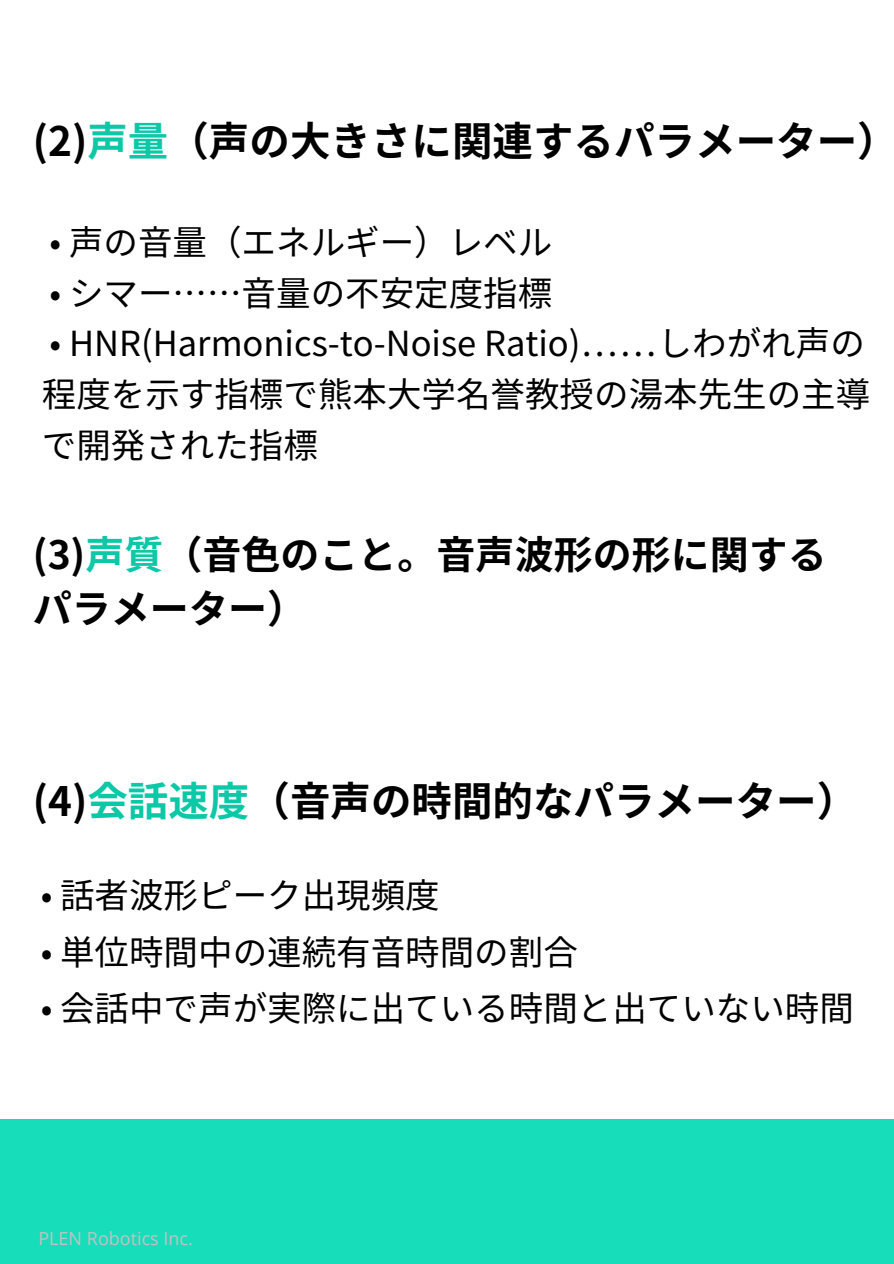
<style>
.page{position:relative;width:894px;height:1264px;background:#fff}
.page>*{position:absolute;margin:0;border:0;box-sizing:border-box;transform-origin:0 0}
.t1{font:700 40.5px "Noto Sans JP";color:#000}
.t2{font:700 39px/54px "Noto Sans JP";color:#000}
.t3{font:34.5px/50.7px "Noto Sans JP";color:#000}
.t4{font:18px "Open Sans";color:#c2c2c2}
.s1{color:#0cc8a7}
</style>
<div class="page">
<div style="left:0;top:1119px;width:893px;height:144px;background:#17ddba"></div>
<h2 class="t1" style="left:33px;top:109px;width:866px">(2)<span class="s1">声量</span>（声の大きさに関連するパラメーター）</h2>
<h1 class="t3" style="left:50px;top:215px;width:504px">• 声の音量（エネルギー）レベル</h1>
<h1 class="t3" style="left:50px;top:266px;width:504px">• シマー……音量の不安定度指標</h1>
<h1 class="t3" style="left:42px;top:316px;width:829px">• HNR(Harmonics-to-Noise Ratio)… … しわがれ声の程度を示す指標で熊本大学名誉教授の湯本先生の主導で開発された指標</h1>
<h1 class="t2" style="left:33px;top:526px;width:795px">(3)<span class="s1">声質</span>（音色のこと。音声波形の形に関するパラメーター）</h1>
<h2 class="t1" style="left:33px;top:769px;width:825px">(4)<span class="s1">会話速度</span>（音声の時間的なパラメーター）</h2>
<p class="t3" style="left:41px;top:868px;width:400px">• 話者波形ピーク出現頻度</p>
<p class="t3" style="left:41px;top:924px;width:538px">• 単位時間中の連続有音時間の割合</p>
<p class="t3" style="left:41px;top:980px;width:814px">• 会話中で声が実際に出ている時間と出ていない時間</p>
<h1 class="t4" style="left:38px;top:1225px;width:156px">PLEN Robotics Inc.</h1>
</div>
